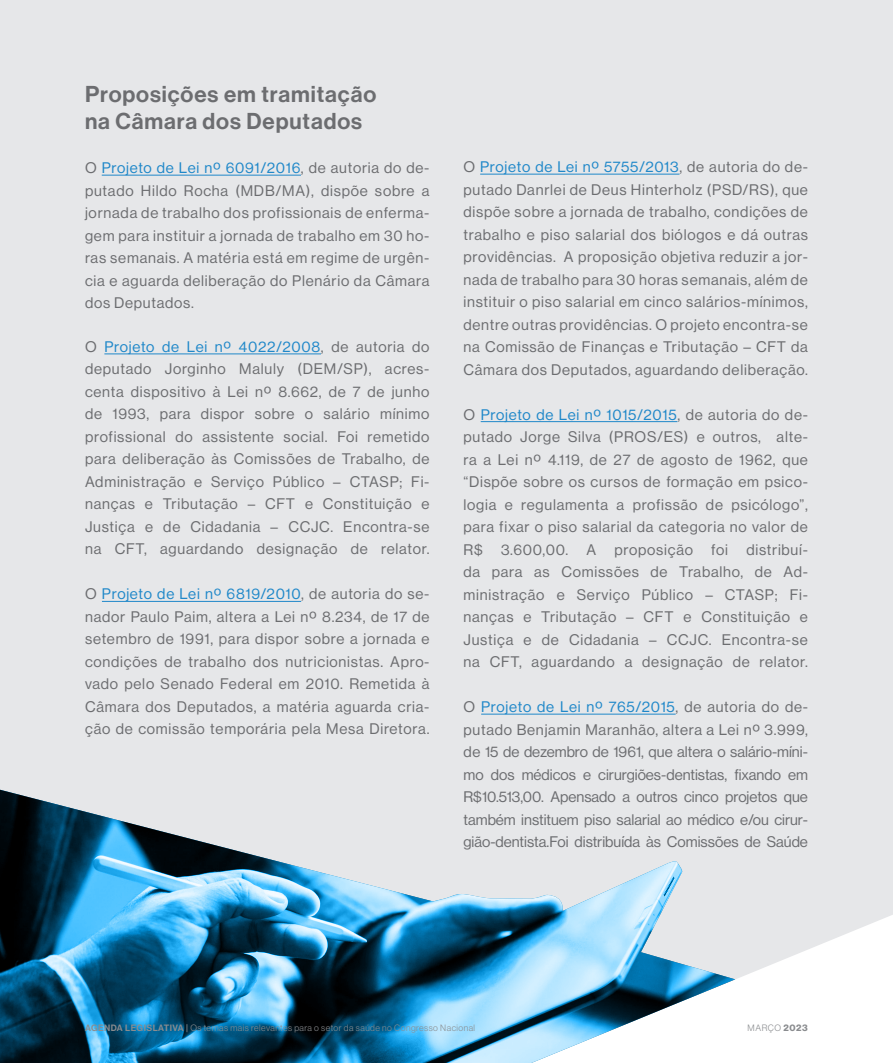
<style>
.page{position:relative;width:893px;height:1063px;background:#fff}
.page>*{position:absolute;margin:0;border:0;box-sizing:border-box;transform-origin:0 0}
.t1{font:22.5px "N Haas Grotesk DS Pro 65 Md";letter-spacing:.04em;color:#6c6d70}
.t2{font:15px/22.5px "N Haas Grotesk DS Pro 55 Rg";letter-spacing:.05em;color:#6c6d70;text-align:justify}
.t3{font:9px "N Haas Grotesk DS Pro 45 Lt";letter-spacing:.05em;color:#8a8c8f}
.s1{color:#2088c9}
.s2{font-family:"N Haas Grotesk DS Pro 65 Md"}
.s3{font-family:"N Haas Grotesk DS Pro 75 Bd"}
</style>
<div class="page">
<div style="left:0;top:0;width:893px;height:1024px;background:#e6e7e9"></div>
<svg style="left:735px;top:916px;width:158px;height:108px;fill:#fff"></svg>
<hr style="left:102px;top:175px;width:199px;height:1px;background:#2088c9">
<hr style="left:104px;top:354px;width:217px;height:1px;background:#2088c9">
<hr style="left:102px;top:601px;width:199px;height:1px;background:#2088c9">
<hr style="left:480px;top:174px;width:199px;height:1px;background:#2088c9">
<hr style="left:481px;top:421px;width:196px;height:1px;background:#2088c9">
<hr style="left:481px;top:714px;width:195px;height:1px;background:#2088c9">
<img style="left:0;top:790px;width:735px;height:273px">
<p class="t1" style="left:85px;top:81px;width:293px">Proposições em tramitação</p>
<p class="t1" style="left:85px;top:108px;width:279px">na Câmara dos Deputados</p>
<p class="t2" style="left:85px;top:157px;width:346px">O <span class="s1">Projeto de Lei nº 6091/2016</span>, de autoria do de&shy;putado Hildo Rocha (MDB/MA), dispõe sobre a jornada de trabalho dos profissionais de enferma&shy;gem para instituir a jornada de trabalho em 30 ho&shy;ras semanais. A matéria está em regime de urgên&shy;cia e aguarda deliberação do Plenário da Câmara dos Deputados.</p>
<p class="t2" style="left:85px;top:335px;width:346px">O <span class="s1">Projeto de Lei nº 4022/2008</span>, de autoria do deputado Jorginho Maluly (DEM/SP), acres&shy;centa dispositivo à Lei nº 8.662, de 7 de junho de 1993, para dispor sobre o salário mínimo profissional do assistente social. Foi remetido para deliberação às Comissões de Trabalho, de Administração e Serviço Público – CTASP; Fi&shy;nanças e Tributação – CFT e Constituição e Justiça e de Cidadania – CCJC. Encontra-se na CFT, aguardando designação de relator.</p>
<p class="t2" style="left:85px;top:583px;width:346px">O <span class="s1">Projeto de Lei nº 6819/2010</span>, de autoria do se&shy;nador Paulo Paim, altera a Lei nº 8.234, de 17 de setembro de 1991, para dispor sobre a jornada e condições de trabalho dos nutricionistas. Apro&shy;vado pelo Senado Federal em 2010. Remetida à Câmara dos Deputados, a matéria aguarda cria&shy;ção de comissão temporária pela Mesa Diretora.</p>
<p class="t2" style="left:463px;top:156px;width:346px">O <span class="s1">Projeto de Lei nº 5755/2013</span>, de autoria do de&shy;putado Danrlei de Deus Hinterholz (PSD/RS), que dispõe sobre a jornada de trabalho, condições de trabalho e piso salarial dos biólogos e dá outras providências. A proposição objetiva reduzir a jor&shy;nada de trabalho para 30 horas semanais, além de instituir o piso salarial em cinco salários-mínimos, dentre outras providências. O projeto encontra-se na Comissão de Finanças e Tributação – CFT da Câmara dos Deputados, aguardando deliberação.</p>
<p class="t2" style="left:463px;top:403px;width:346px">O <span class="s1">Projeto de Lei nº 1015/2015</span>, de autoria do de&shy;putado Jorge Silva (PROS/ES) e outros, alte&shy;ra a Lei nº 4.119, de 27 de agosto de 1962, que “Dispõe sobre os cursos de formação em psico&shy;logia e regulamenta a profissão de psicólogo”, para fixar o piso salarial da categoria no valor de R$ 3.600,00. A proposição foi distribuí&shy;da para as Comissões de Trabalho, de Ad&shy;ministração e Serviço Público – CTASP; Fi&shy;nanças e Tributação – CFT e Constituição e Justiça e de Cidadania – CCJC. Encontra-se na CFT, aguardando a designação de relator.</p>
<p class="t2" style="left:463px;top:696px;width:346px">O <span class="s1">Projeto de Lei nº 765/2015</span>, de autoria do de&shy;putado Benjamin Maranhão, altera a Lei nº 3.999, de 15 de dezembro de 1961, que altera o salário-míni&shy;mo dos médicos e cirurgiões-dentistas, fixando em R$10.513,00. Apensado a outros cinco projetos que também instituem piso salarial ao médico e/ou cirur&shy;gião-dentista.Foi distribuída às Comissões de Saúde</p>
<p class="t3" style="left:85px;top:1022px;width:392px"><span class="s2">AGENDA LEGISLATIVA |</span> Os temas mais relevantes para o setor da saúde no Congresso Nacional</p>
<p class="t3" style="left:747px;top:1022px;width:62px">MARÇO <span class="s3">2023</span></p>
</div>
